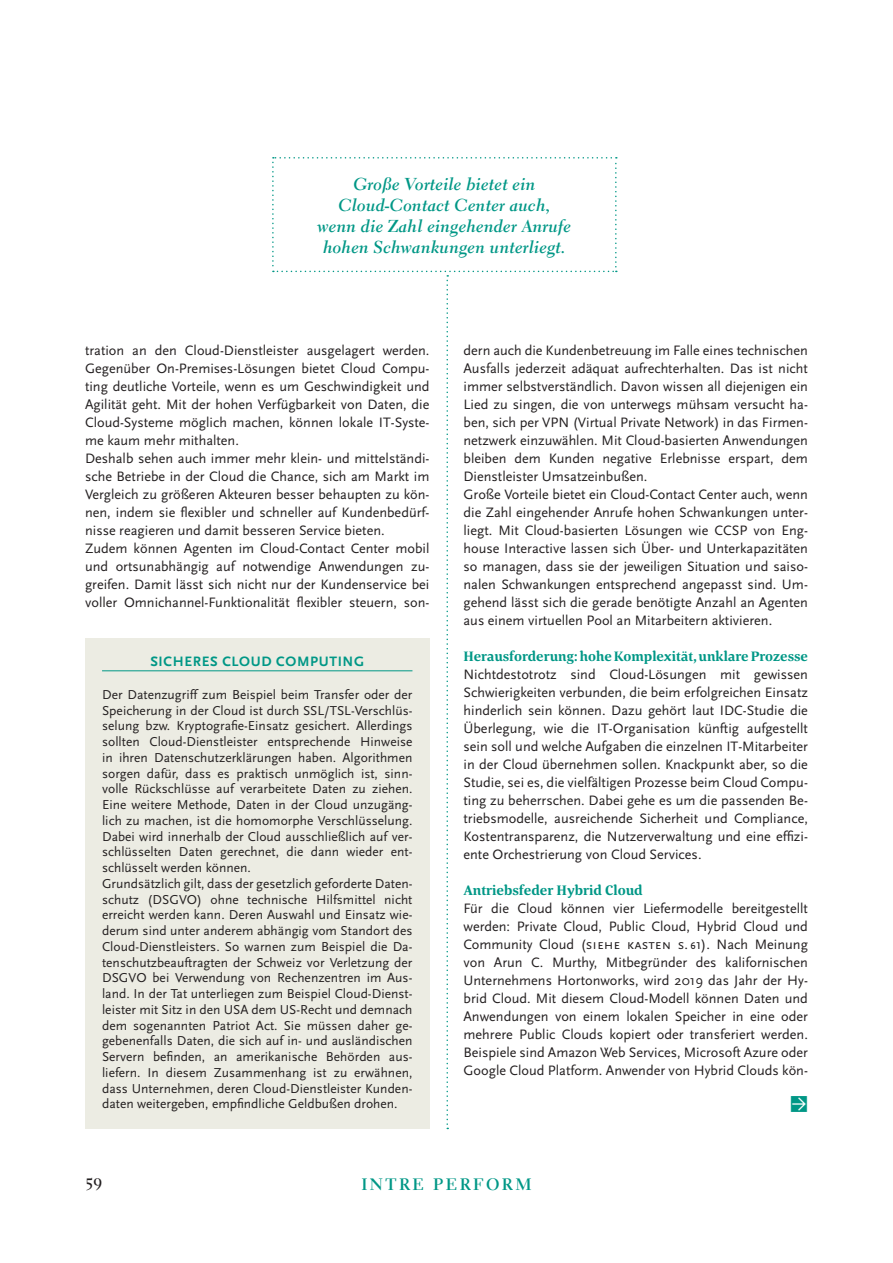
<style>
.page{position:relative;width:893px;height:1263px;background:#fff}
.page>*{position:absolute;margin:0;border:0;box-sizing:border-box;transform-origin:0 0}
.Story___Fließtext{font:18px "Arrow Dynamic";color:#009786}
.Story___Pull_Quote{font:17.25px/21px "Electra LT Std Bold Cursive";letter-spacing:.01em;color:#009786;text-align:center}
.t1{font:700 16.5px "Electra LT Std";letter-spacing:.15em;color:#009786}
.t2{font:700 16.5px "Electra LT Std";color:#231f20}
.Story___Fließtext-2{font:14.25px/18px "Scala Sans";color:#231f20;text-align:justify}
.Story___Fließtext-3{font:700 14.25px "Corda";color:#009786}
.Infokasten___Übersch{font:700 14.25px "Scala Sans Pro";letter-spacing:.045em;color:#009786}
.Story___Fließtext-4{font:700 14.1px "Corda";color:#009786}
.Story___Infokasten_F{font:13.5px/15.8px "Scala Sans";color:#231f20;text-align:justify}
.s1{font-family:"Scala Sans Pro"}
</style>
<div class="page">
<div style="left:85px;top:639px;width:344px;height:490px;background:#ecece3"></div>
<hr style="left:102px;top:670px;width:310px;height:1px;background:#009786">
<svg style="left:272px;top:157px;width:345px;height:972px"></svg>
<p class="Story___Pull_Quote" style="left:318px;top:173px;width:255px">Große Vorteile bietet ein<br>Cloud-Contact Center auch, wenn die Zahl eingehender Anrufe hohen Schwankungen unterliegt.</p>
<p class="Story___Fließtext-2" style="left:85px;top:342px;width:346px">tration an den Cloud-Dienstleister ausgelagert werden.<br>Gegenüber On-Premises-Lösungen bietet Cloud Compu&shy;ting deutliche Vorteile, wenn es um Geschwindigkeit und Agilität geht. Mit der hohen Verfügbarkeit von Daten, die Cloud-Systeme möglich machen, können lokale IT-Syste&shy;me kaum mehr mithalten.</p>
<p class="Story___Fließtext-2" style="left:85px;top:450px;width:346px">Deshalb sehen auch immer mehr klein- und mittelständi&shy;sche Betriebe in der Cloud die Chance, sich am Markt im Vergleich zu größeren Akteuren besser behaupten zu kön&shy;nen, indem sie flexibler und schneller auf Kundenbedürf&shy;nisse reagieren und damit besseren Service bieten.</p>
<p class="Story___Fließtext-2" style="left:85px;top:540px;width:346px">Zudem können Agenten im Cloud-Contact Center mobil und ortsunabhängig auf notwendige Anwendungen zu&shy;greifen. Damit lässt sich nicht nur der Kundenservice bei voller Omnichannel-Funktionalität flexibler steuern, son-</p>
<p class="Infokasten___Übersch" style="left:150px;top:653px;width:215px">SICHERES CLOUD COMPUTING</p>
<p class="Story___Infokasten_F" style="left:102px;top:687px;width:312px">Der Datenzugriff zum Beispiel beim Transfer oder der Speicherung in der Cloud ist durch SSL/TSL-Verschlüs&shy;selung bzw. Kryptografie-Einsatz gesichert. Allerdings sollten Cloud-Dienstleister entsprechende Hinweise in ihren Datenschutzerklärungen haben. Algorithmen sorgen dafür, dass es praktisch unmöglich ist, sinn&shy;volle Rückschlüsse auf verarbeitete Daten zu ziehen.<br>Eine weitere Methode, Daten in der Cloud unzugäng&shy;lich zu machen, ist die homomorphe Verschlüsselung.<br>Dabei wird innerhalb der Cloud ausschließlich auf ver&shy;schlüsselten Daten gerechnet, die dann wieder ent&shy;schlüsselt werden können.</p>
<p class="Story___Infokasten_F" style="left:102px;top:876px;width:312px">Grundsätzlich gilt, dass der gesetzlich geforderte Daten&shy;schutz (DSGVO) ohne technische Hilfsmittel nicht erreicht werden kann. Deren Auswahl und Einsatz wie&shy;derum sind unter anderem abhängig vom Standort des Cloud-Dienstleisters. So warnen zum Beispiel die Da&shy;tenschutzbeauftragten der Schweiz vor Verletzung der DSGVO bei Verwendung von Rechenzentren im Aus&shy;land. In der Tat unterliegen zum Beispiel Cloud-Dienst&shy;leister mit Sitz in den USA dem US-Recht und demnach dem sogenannten Patriot Act. Sie müssen daher ge&shy;gebenenfalls Daten, die sich auf in- und ausländischen Servern befinden, an amerikanische Behörden aus&shy;liefern. In diesem Zusammenhang ist zu erwähnen, dass Unternehmen, deren Cloud-Dienstleister Kunden&shy;daten weitergeben, empfindliche Geldbußen drohen.</p>
<p class="Story___Fließtext-2" style="left:463px;top:342px;width:346px">dern auch die Kundenbetreuung im Falle eines technischen Ausfalls jederzeit adäquat aufrechterhalten. Das ist nicht immer selbstverständlich. Davon wissen all diejenigen ein Lied zu singen, die von unterwegs mühsam versucht ha&shy;ben, sich per VPN (Virtual Private Network) in das Firmen&shy;netzwerk einzuwählen. Mit Cloud-basierten Anwendungen bleiben dem Kunden negative Erlebnisse erspart, dem Dienstleister Umsatzeinbußen.</p>
<p class="Story___Fließtext-2" style="left:463px;top:486px;width:346px">Große Vorteile bietet ein Cloud-Contact Center auch, wenn die Zahl eingehender Anrufe hohen Schwankungen unter&shy;liegt. Mit Cloud-basierten Lösungen wie CCSP von Eng&shy;house Interactive lassen sich Über- und Unterkapazitäten so managen, dass sie der jeweiligen Situation und saiso&shy;nalen Schwankungen entsprechend angepasst sind. Um&shy;gehend lässt sich die gerade benötigte Anzahl an Agenten aus einem virtuellen Pool an Mitarbeitern aktivieren.</p>
<p class="Story___Fließtext-4" style="left:463px;top:647px;width:346px">Herausforderung: hohe Komplexität, unklare Prozesse</p>
<p class="Story___Fließtext-2" style="left:463px;top:666px;width:346px">Nichtdestotrotz sind Cloud-Lösungen mit gewissen Schwierigkeiten verbunden, die beim erfolgreichen Einsatz hinderlich sein können. Dazu gehört laut IDC-Studie die Überlegung, wie die IT-Organisation künftig aufgestellt sein soll und welche Aufgaben die einzelnen IT-Mitarbeiter in der Cloud übernehmen sollen. Knackpunkt aber, so die Studie, sei es, die vielfältigen Prozesse beim Cloud Compu&shy;ting zu beherrschen. Dabei gehe es um die passenden Be&shy;triebsmodelle, ausreichende Sicherheit und Compliance, Kostentransparenz, die Nutzerverwaltung und eine effizi&shy;ente Orchestrierung von Cloud Services.</p>
<p class="Story___Fließtext-3" style="left:463px;top:881px;width:181px">Antriebsfeder Hybrid Cloud</p>
<p class="Story___Fließtext-2" style="left:463px;top:900px;width:346px">Für die Cloud können vier Liefermodelle bereitgestellt werden: Private Cloud, Public Cloud, Hybrid Cloud und Community Cloud (<span class="s1">siehe kasten S. 61</span>). Nach Meinung von Arun C. Murthy, Mitbegründer des kalifornischen Unternehmens Hortonworks, wird 2019 das Jahr der Hy&shy;brid Cloud. Mit diesem Cloud-Modell können Daten und Anwendungen von einem lokalen Speicher in eine oder mehrere Public Clouds kopiert oder transferiert werden.<br>Beispiele sind Amazon Web Services, Microsoft Azure oder Google Cloud Platform. Anwender von Hybrid Clouds kön-</p>
<p class="Story___Fließtext" style="left:790px;top:1095px;width:19px">‹</p>
<p class="t2" style="left:85px;top:1174px;width:19px">59</p>
<p class="t1" style="left:361px;top:1174px;width:172px">INTRE PERFORM</p>
</div>
